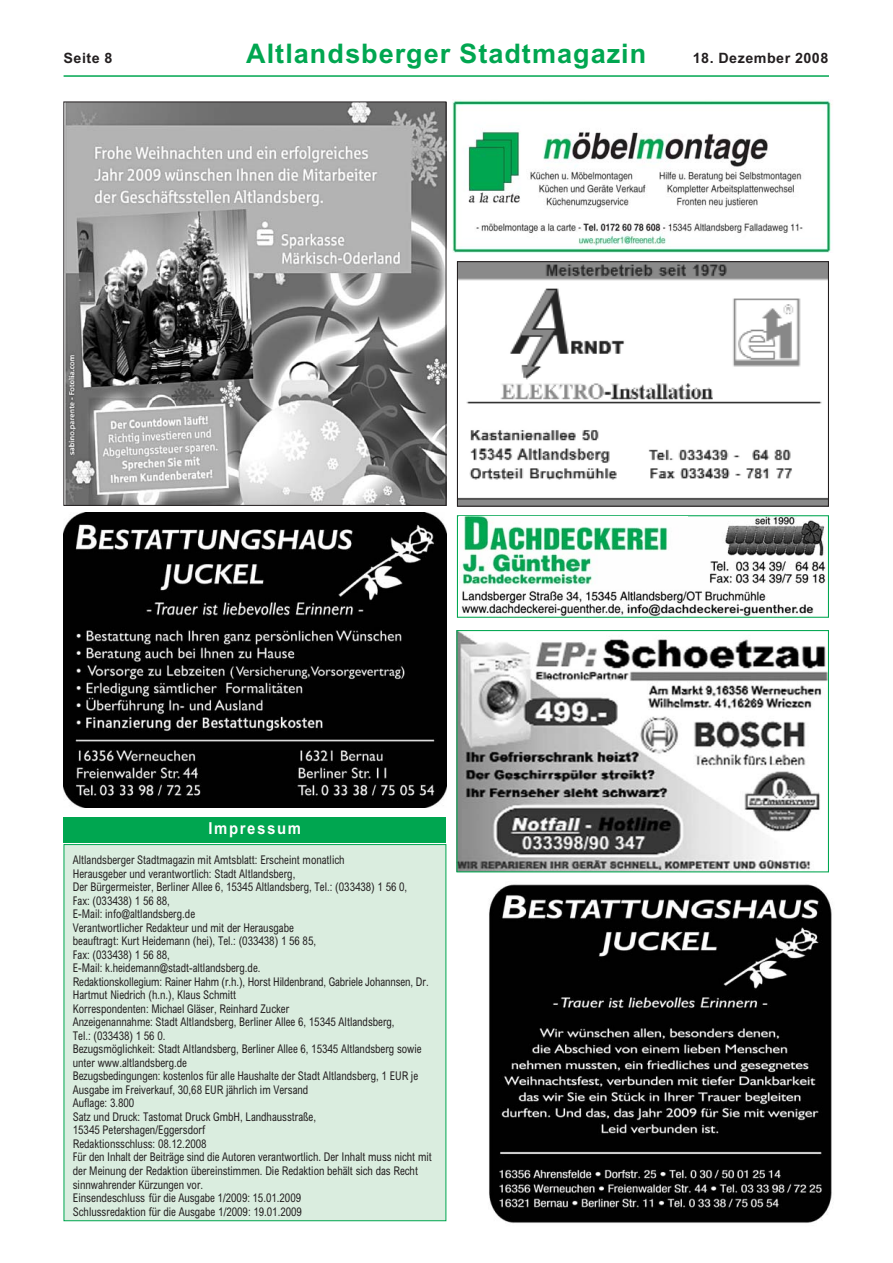
<style>
.page{position:relative;width:893px;height:1263px;background:#fff}
.page>*{position:absolute;margin:0;border:0;box-sizing:border-box;transform-origin:0 0}
.t1{font:700 27px "Arial";letter-spacing:.04em;color:#00a650}
.t2{font:700 16.5px "Arial";letter-spacing:.11em;color:#fff;scale:.9 1}
.t3{font:700 14.25px "Arial";letter-spacing:.04em;color:#231f20}
.t4{font:condensed 12px/13.5px "Arial";color:#231f20;scale:.9 1}
</style>
<div class="page">
<div style="left:64px;top:844px;width:382px;height:377px;background:#daeddf"></div>
<div style="left:64px;top:844px;width:382px;height:377px;border:1px solid #00a650"></div>
<div style="left:64px;top:817px;width:382px;height:26px;background:#00a650"></div>
<img style="left:64px;top:513px;width:382px;height:294px">
<img style="left:458px;top:632px;width:369px;height:238px">
<div style="left:456px;top:630px;width:373px;height:242px;border:1px solid #00a650"></div>
<img style="left:459px;top:263px;width:368px;height:242px">
<div style="left:457px;top:261px;width:372px;height:246px;border:1px solid #231f20"></div>
<img style="left:459px;top:517px;width:367px;height:99px">
<div style="left:457px;top:515px;width:372px;height:103px;border:1px solid #00a650"></div>
<img style="left:460px;top:517px;width:227px;height:71px">
<hr style="left:64px;top:75px;width:765px;height:2px;background:#00a650">
<img style="left:489px;top:884px;width:343px;height:339px">
<img style="left:66px;top:104px;width:378px;height:400px">
<div style="left:64px;top:102px;width:382px;height:404px;border:1px solid #231f20"></div>
<img style="left:452px;top:100px;width:380px;height:153px">
<p class="t3" style="left:64px;top:52px;width:50px">Seite 8</p>
<h1 class="t1" style="left:246px;top:43px;width:402px">Altlandsberger Stadtmagazin</h1>
<p class="t3" style="left:693px;top:52px;width:137px">18. Dezember 2008</p>
<h2 class="t2" style="left:209px;top:822px;width:104px">Impressum</h2>
<p class="t4" style="left:73px;top:855px;width:400px">Altlandsberger Stadtmagazin mit Amtsblatt: Erscheint monatlich<br>Herausgeber und verantwortlich: Stadt Altlandsberg,<br>Der Bürgermeister, Berliner Allee 6, 15345 Altlandsberg, Tel.: (033438) 1 56 0,<br>Fax: (033438) 1 56 88,<br>E-Mail: info@altlandsberg.de<br>Verantwortlicher Redakteur und mit der Herausgabe<br>beauftragt: Kurt Heidemann (hei), Tel.: (033438) 1 56 85,<br>Fax: (033438) 1 56 88,<br>E-Mail: k.heidemann@stadt-altlandsberg.de.<br>Redaktionskollegium: Rainer Hahm (r.h.), Horst Hildenbrand, Gabriele Johannsen, Dr.<br>Hartmut Niedrich (h.n.), Klaus Schmitt<br>Korrespondenten: Michael Gläser, Reinhard Zucker<br>Anzeigenannahme: Stadt Altlandsberg, Berliner Allee 6, 15345 Altlandsberg,<br>Tel.: (033438) 1 56 0.<br>Bezugsmöglichkeit: Stadt Altlandsberg, Berliner Allee 6, 15345 Altlandsberg sowie unter www.altlandsberg.de<br>Bezugsbedingungen: kostenlos für alle Haushalte der Stadt Altlandsberg, 1 EUR je Ausgabe im Freiverkauf, 30,68 EUR jährlich im Versand<br>Auflage: 3.800<br>Satz und Druck: Tastomat Druck GmbH, Landhausstraße,<br>15345 Petershagen/Eggersdorf<br>Redaktionsschluss: 08.12.2008<br>Für den Inhalt der Beiträge sind die Autoren verantwortlich. Der Inhalt muss nicht mit der Meinung der Redaktion übereinstimmen. Die Redaktion behält sich das Recht sinnwahrender Kürzungen vor.<br>Einsendeschluss für die Ausgabe 1/2009: 15.01.2009<br>Schlussredaktion für die Ausgabe 1/2009: 19.01.2009</p>
</div>
